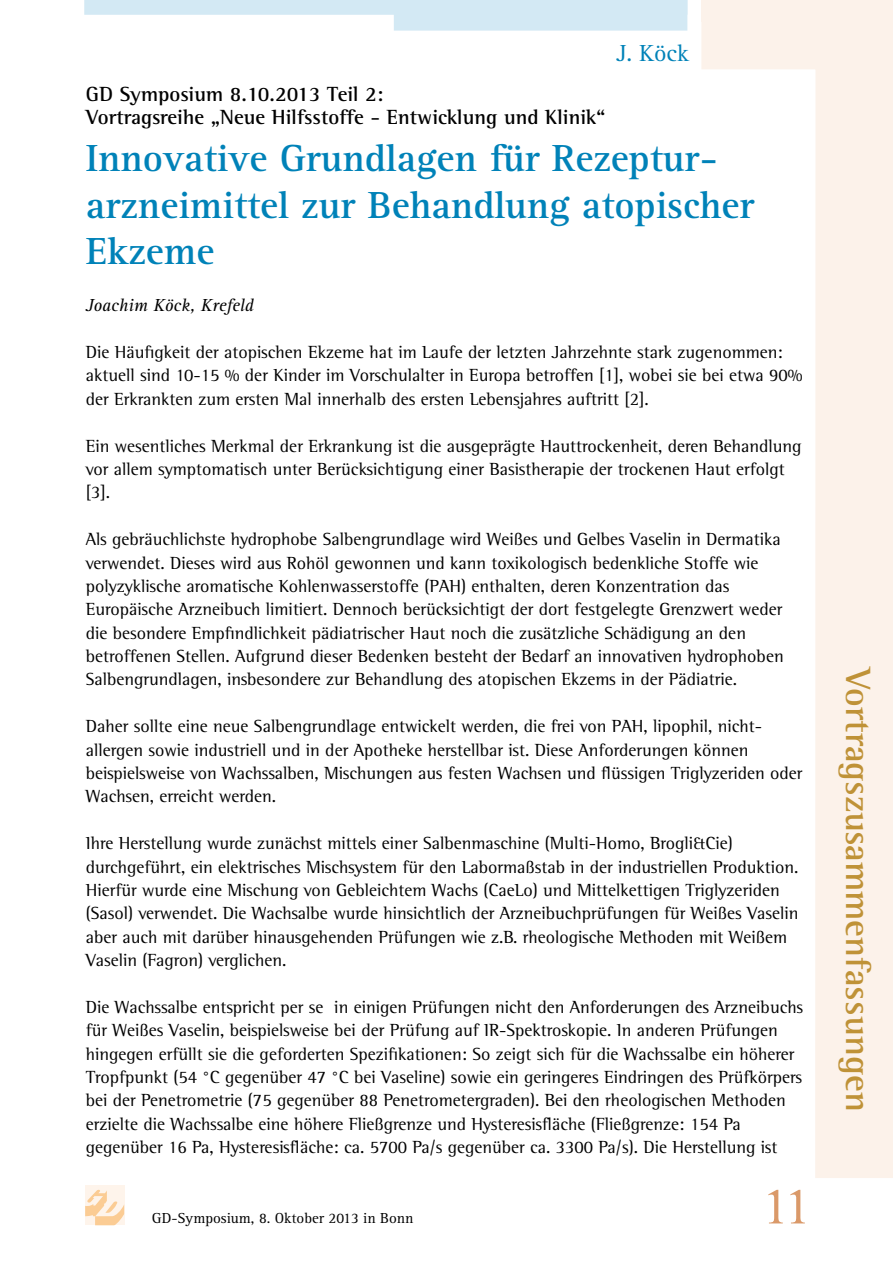
<style>
.page{position:relative;width:893px;height:1263px;background:#fff}
.page>*{position:absolute;margin:0;border:0;box-sizing:border-box;transform-origin:0 0}
.t1{font:54px "Agfa Rotis Serif";color:#da9969}
.t2{font:700 39px/46.8px "Agfa Rotis Serif";color:#0082b8}
.t3{font:700 36px "Agfa Rotis Semi Serif";color:#bf9237}
.t4{font:24px "Agfa Rotis Serif";color:#0082b8}
.t5{font:700 21px/23.4px "Agfa Rotis Semi Serif";color:#000}
.t6{font:18px/23.4px "Agfa Rotis Semi Serif";color:#000}
.t7{font:italic 18px "Agfa Rotis Serif";color:#000}
.t8{font:15px "Agfa Rotis Serif";color:#000}
</style>
<div class="page">
<svg style="left:701px;top:21px;width:192px;height:1157px"></svg>
<div style="left:85px;top:1186px;width:39px;height:39px;background:#fef4eb"></div>
<svg style="left:85px;top:1189px;width:39px;height:36px"></svg>
<svg style="left:84px;top:0;width:603px;height:31px"></svg>
<div style="left:701px;top:0;width:192px;height:21px;background:#fcf2ea"></div>
<h3 class="t4" style="left:616px;top:39px;width:74px">J. Köck</h3>
<p class="t5" style="left:86px;top:82px;width:521px">GD Symposium 8.10.2013 Teil 2:<br>Vortragsreihe „Neue Hilfsstoffe - Entwicklung und Klinik“</p>
<h2 class="t2" style="left:86px;top:135px;width:670px">Innovative Grundlagen für Rezeptur&shy;arzneimittel zur Behandlung atopischer<br>Ekzeme</h2>
<p class="t7" style="left:86px;top:295px;width:170px">Joachim Köck, Krefeld</p>
<p class="t6" style="left:86px;top:340px;width:718px">Die Häufigkeit der atopischen Ekzeme hat im Laufe der letzten Jahrzehnte stark zugenommen: aktuell sind 10-15 % der Kinder im Vorschulalter in Europa betroffen [1], wobei sie bei etwa 90% der Erkrankten zum ersten Mal innerhalb des ersten Lebensjahres auftritt [2].</p>
<p class="t6" style="left:86px;top:434px;width:717px">Ein wesentliches Merkmal der Erkrankung ist die ausgeprägte Hauttrockenheit, deren Behandlung vor allem symptomatisch unter Berücksichtigung einer Basistherapie der trockenen Haut erfolgt [3].</p>
<p class="t6" style="left:86px;top:527px;width:699px">Als gebräuchlichste hydrophobe Salbengrundlage wird Weißes und Gelbes Vaselin in Dermatika verwendet. Dieses wird aus Rohöl gewonnen und kann toxikologisch bedenkliche Stoffe wie polyzyklische aromatische Kohlenwasserstoffe (PAH) enthalten, deren Konzentration das Europäische Arzneibuch limitiert. Dennoch berücksichtigt der dort festgelegte Grenzwert weder die besondere Empfindlichkeit pädiatrischer Haut noch die zusätzliche Schädigung an den betroffenen Stellen. Aufgrund dieser Bedenken besteht der Bedarf an innovativen hydrophoben Salbengrundlagen, insbesondere zur Behandlung des atopischen Ekzems in der Pädiatrie.</p>
<p class="t6" style="left:86px;top:714px;width:718px">Daher sollte eine neue Salbengrundlage entwickelt werden, die frei von PAH, lipophil, nicht&shy;allergen sowie industriell und in der Apotheke herstellbar ist. Diese Anforderungen können beispielsweise von Wachssalben, Mischungen aus festen Wachsen und flüssigen Triglyzeriden oder Wachsen, erreicht werden.</p>
<p class="t6" style="left:86px;top:831px;width:714px">Ihre Herstellung wurde zunächst mittels einer Salbenmaschine (Multi-Homo, Brogli&amp;Cie) durchgeführt, ein elektrisches Mischsystem für den Labormaßstab in der industriellen Produktion.<br>Hierfür wurde eine Mischung von Gebleichtem Wachs (CaeLo) und Mittelkettigen Triglyzeriden (Sasol) verwendet. Die Wachsalbe wurde hinsichtlich der Arzneibuchprüfungen für Weißes Vaselin aber auch mit darüber hinausgehenden Prüfungen wie z.B. rheologische Methoden mit Weißem Vaselin (Fagron) verglichen.</p>
<p class="t6" style="left:86px;top:995px;width:719px">Die Wachssalbe entspricht per se in einigen Prüfungen nicht den Anforderungen des Arzneibuchs für Weißes Vaselin, beispielsweise bei der Prüfung auf IR-Spektroskopie. In anderen Prüfungen hingegen erfüllt sie die geforderten Spezifikationen: So zeigt sich für die Wachssalbe ein höherer Tropfpunkt (54 °C gegenüber 47 °C bei Vaseline) sowie ein geringeres Eindringen des Prüfkörpers bei der Penetrometrie (75 gegenüber 88 Penetrometergraden). Bei den rheologischen Methoden erzielte die Wachssalbe eine höhere Fließgrenze und Hysteresisfläche (Fließgrenze: 154 Pa gegenüber 16 Pa, Hysteresisfläche: ca. 5700 Pa/s gegenüber ca. 3300 Pa/s). Die Herstellung ist</p>
<p class="t8" style="left:152px;top:1209px;width:263px">GD-Symposium, 8. Oktober 2013 in Bonn</p>
<h1 class="t1" style="left:761px;top:1175px;width:52px">11</h1>
<h3 class="t3" style="left:880px;top:668px;width:445px;rotate:90deg">Vortragszusammenfassungen</h3>
</div>
